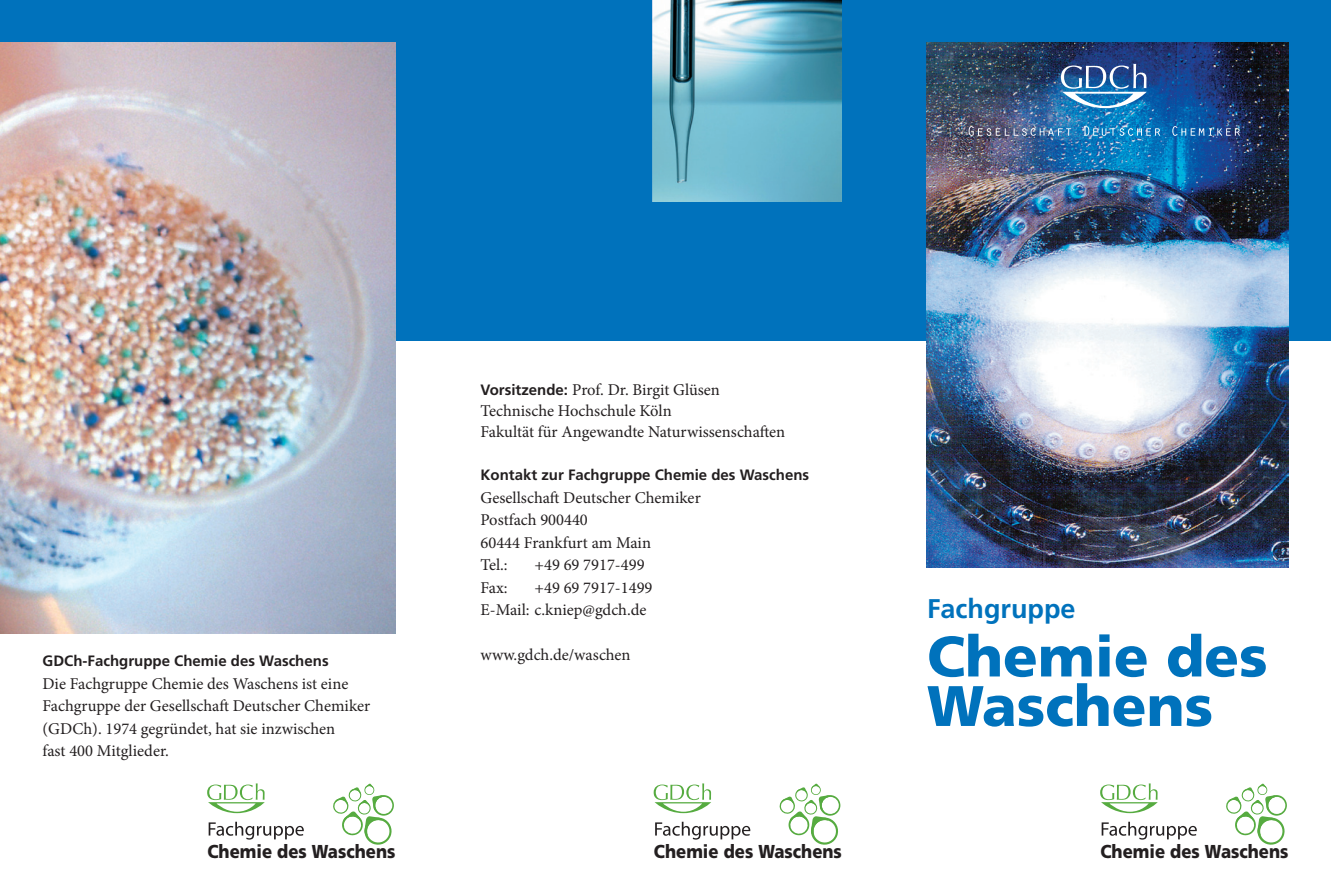
<style>
.page{position:relative;width:1331px;height:893px;background:#fff}
.page>*{position:absolute;margin:0;border:0;box-sizing:border-box;transform-origin:0 0}
.t1{font:900 57px/49.5px "Frutiger";color:#0072bc}
.t2{font:700 27px "Frutiger";color:#0072bc}
.t3{font:900 18.75px "Frutiger";color:#231f20;scale:.89 1}
.t4{font:16.5px/22.5px "Minion Pro";color:#231f20}
.t5{font:700 15px "Frutiger";color:#231f20}
.s1{font-family:"Frutiger";font-weight:700;font-size:15px}
</style>
<div class="page">
<div style="left:0;top:0;width:1331px;height:340px;background:#0072bc"></div>
<img style="left:927px;top:43px;width:362px;height:525px">
<img style="left:653px;top:0;width:189px;height:201px">
<img style="left:0;top:43px;width:395px;height:591px">
<svg style="left:1102px;top:822px;width:95px;height:18px"></svg>
<svg style="left:1226px;top:783px;width:61px;height:62px"></svg>
<svg style="left:1100px;top:783px;width:58px;height:30px"></svg>
<svg style="left:655px;top:822px;width:95px;height:18px"></svg>
<svg style="left:779px;top:783px;width:62px;height:62px"></svg>
<svg style="left:654px;top:783px;width:57px;height:30px"></svg>
<svg style="left:209px;top:822px;width:95px;height:18px"></svg>
<svg style="left:333px;top:783px;width:61px;height:62px"></svg>
<svg style="left:207px;top:783px;width:58px;height:30px"></svg>
<svg style="left:969px;top:126px;width:102px;height:10px"></svg>
<svg style="left:1084px;top:126px;width:76px;height:10px"></svg>
<svg style="left:1172px;top:126px;width:68px;height:10px"></svg>
<img style="left:1061px;top:64px;width:86px;height:44px">
<p class="t5" style="left:43px;top:652px;width:288px">GDCh-Fachgruppe Chemie des Waschens</p>
<p class="t4" style="left:43px;top:672px;width:329px">Die Fachgruppe Chemie des Waschens ist eine Fachgruppe der Gesellschaft Deutscher Chemiker (GDCh). 1974 gegründet, hat sie inzwischen<br>fast 400 Mitglieder.</p>
<p class="t4" style="left:480px;top:379px;width:306px;line-height:21px"><span class="s1">Vorsitzende:</span> Prof. Dr. Birgit Glüsen<br>Technische Hochschule Köln<br>Fakultät für Angewandte Naturwissenschaften</p>
<p class="t5" style="left:480px;top:466px;width:330px">Kontakt zur Fachgruppe Chemie des Waschens</p>
<p class="t4" style="left:480px;top:486px;width:222px">Gesellschaft Deutscher Chemiker<br>Postfach 900440<br>60444 Frankfurt am Main<br>Tel.:</p>
<p class="t4" style="left:534px;top:554px;width:112px">+49 69 7917-499</p>
<p class="t4" style="left:480px;top:576px;width:29px">Fax:</p>
<p class="t4" style="left:480px;top:576px;width:173px;text-indent:54px">+49 69 7917-1499<br>E-Mail: c.kniep@gdch.de</p>
<p class="t4" style="left:480px;top:644px;width:152px">www.gdch.de/waschen</p>
<h2 class="t2" style="left:927px;top:593px;width:150px">Fachgruppe</h2>
<h1 class="t1" style="left:927px;top:631px;width:342px">Chemie des<br>Waschens</h1>
<p class="t3" style="left:207px;top:840px;width:213px">Chemie des Waschens</p>
<p class="t3" style="left:654px;top:840px;width:213px">Chemie des Waschens</p>
<p class="t3" style="left:1100px;top:840px;width:213px">Chemie des Waschens</p>
</div>
